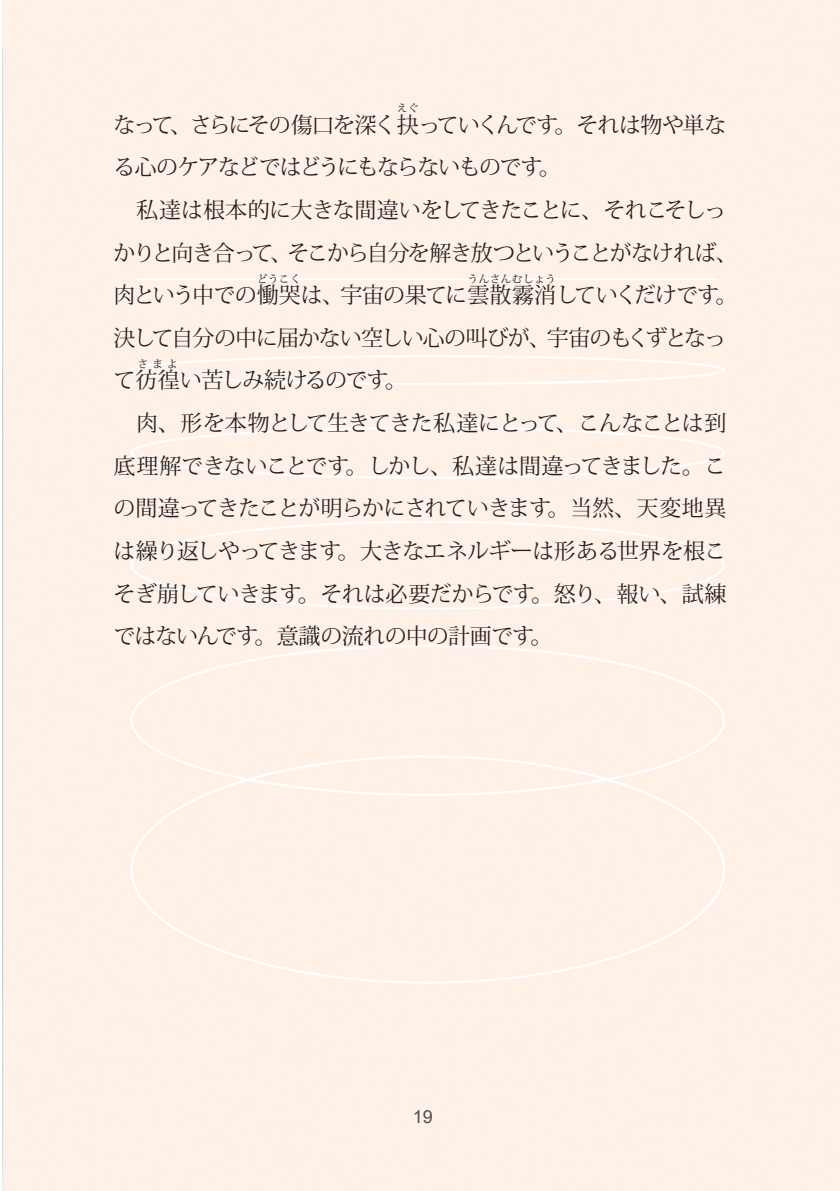
<style>
.page{position:relative;width:840px;height:1191px;background:#fff}
.page>*{position:absolute;margin:0;border:0;box-sizing:border-box;transform-origin:0 0}
.t1{font:22px/42.6px "Koz Min Pr 6 N";letter-spacing:-.05em;color:#231f20}
.t2{font:22px "Koz Min Pr 6 N";letter-spacing:-.08em;color:#231f20}
.t3{font:22px "Koz Min Pr 6 N";letter-spacing:-.07em;color:#231f20}
.t4{font:18px "Arial";color:#4b4c4d}
.t5{font:11px "Koz Min Pr 6 N";letter-spacing:.005em;color:#231f20}
</style>
<div class="page">
<p class="t5" style="left:396px;top:102px;width:23px">えぐ</p>
<p class="t1" style="left:113px;top:104px;width:614px">なって、さらにその傷口を深く抉っていくんです。それは物や単な</p>
<p class="t3" style="left:113px;top:155px;width:448px">る心のケアなどではどうにもならないものです。</p>
<p class="t1" style="left:136px;top:189px;width:591px">私達は根本的に大きな間違いをしてきたことに、それこそしっ</p>
<p class="t2" style="left:113px;top:240px;width:625px">かりと向き合って、そこから自分を解き放つということがなければ、</p>
<p class="t1" style="left:113px;top:274px;width:625px">肉という中での慟哭は、宇宙の果てに雲散霧消していくだけです。</p>
<p class="t5" style="left:256px;top:272px;width:45px">どうこく</p>
<p class="t5" style="left:467px;top:272px;width:90px">うんさんむしょう</p>
<p class="t1" style="left:113px;top:317px;width:614px">決して自分の中に届かない空しい心の叫びが、宇宙のもくずとなって彷徨い苦しみ続けるのです。</p>
<p class="t5" style="left:137px;top:357px;width:42px">さまよ</p>
<p class="t1" style="left:113px;top:402px;width:614px;text-align:justify;text-indent:23px">肉、形を本物として生きてきた私達にとって、こんなことは到底理解できないことです。しかし、私達は間違ってきました。この間違ってきたことが明らかにされていきます。当然、天変地異は繰り返しやってきます。大きなエネルギーは形ある世界を根こそぎ崩していきます。それは必要だからです。怒り、報い、試練ではないんです。意識の流れの中の計画です。</p>
<p class="t4" style="left:412px;top:1104px;width:22px">19</p>
</div>
